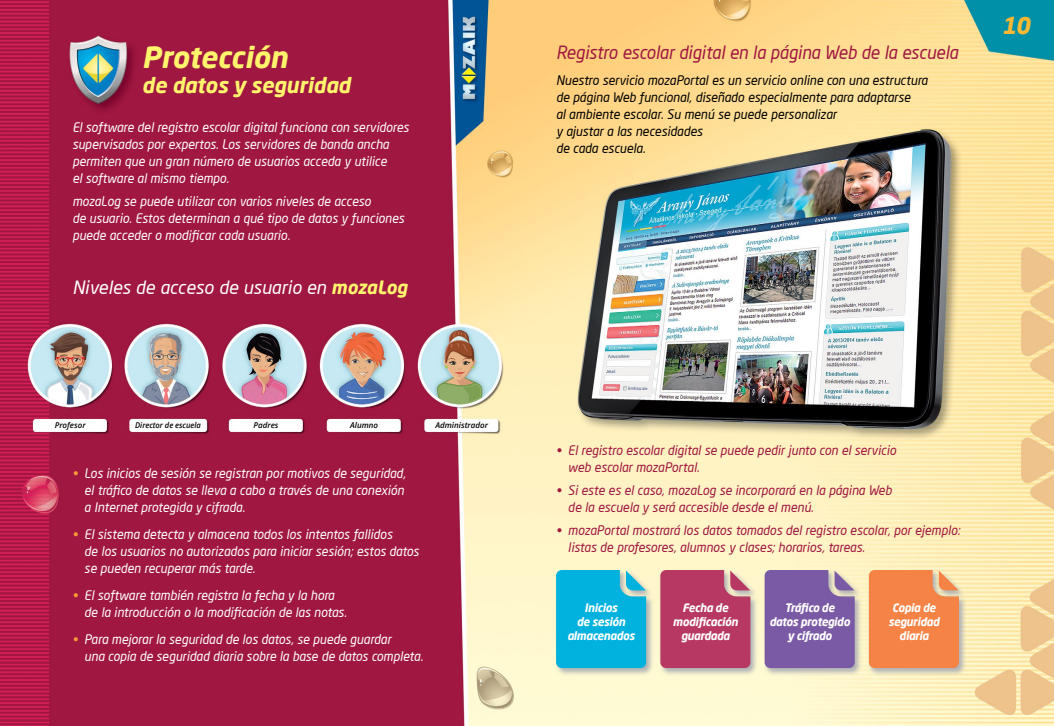
<style>
.page{position:relative;width:1054px;height:726px;background:#fff}
.page>*{position:absolute;margin:0;border:0;box-sizing:border-box;transform-origin:0 0}
.t1{font:italic 700 29px "Neo Sans Pro";color:#fff56d}
.t2{font:italic 700 23px "Neo Sans Pro";color:#fdb933}
.t3{font:italic 700 21px "Neo Sans Pro";color:#fff56d}
.t4{font:italic 18px "Neo Sans Pro";letter-spacing:-.005em;color:#9f1640;scale:.95 1}
.t5{font:italic 18px "Neo Sans Pro";color:#fff}
.t6{font:italic 13px/17px "Neo Sans Pro";color:#fff;scale:.95 1}
.t7{font:italic 13px/17px "Neo Sans Pro";color:#9f1640;scale:.95 1}
.t8{font:italic 13px/17px "Neo Sans Pro";color:#000;scale:.95 1}
.t9{font:italic 700 11.5px/14px "Neo Sans Pro";letter-spacing:-.02em;color:#fff;text-align:center}
.t10{font:italic 600 8px "Open Sans";color:#000}
.t11{font:italic 600 8px "Open Sans";color:#000;scale:.95 1}
.s1{font-weight:700;color:#fff56d}
.s2{color:#f99d34}
</style>
<div class="page">
<img style="left:0;top:0;width:1053px;height:726px">
<svg style="left:554px;top:568px;width:100px;height:108px;background:#e1dfc5"></svg>
<svg style="left:646px;top:570px;width:7px;height:28px"></svg>
<svg style="left:556px;top:570px;width:90px;height:98px;background:#0cb4db"></svg>
<svg style="left:659px;top:568px;width:99px;height:108px;background:#e1dbc3"></svg>
<svg style="left:750px;top:570px;width:7px;height:28px"></svg>
<svg style="left:660px;top:570px;width:90px;height:98px;background:#ba4369"></svg>
<svg style="left:763px;top:568px;width:99px;height:108px;background:#ded9c2"></svg>
<svg style="left:854px;top:570px;width:7px;height:28px"></svg>
<svg style="left:764px;top:570px;width:90px;height:98px;background:#8263a6"></svg>
<svg style="left:867px;top:568px;width:99px;height:108px;background:#e0d5b6"></svg>
<svg style="left:958px;top:570px;width:7px;height:28px"></svg>
<svg style="left:868px;top:570px;width:90px;height:98px;background:#f4894d"></svg>
<h1 class="t1" style="left:142px;top:38px;width:147px">Protección</h1>
<h3 class="t3" style="left:142px;top:71px;width:210px">de datos y seguridad</h3>
<p class="t6" style="left:72px;top:118px;width:356px">El software del registro escolar digital funciona con servidores supervisados por expertos. Los servidores de banda ancha permiten que un gran número de usuarios acceda y utilice<br>el software al mismo tiempo.</p>
<p class="t6" style="left:72px;top:192px;width:351px">mozaLog se puede utilizar con varios niveles de acceso<br>de usuario. Estos determinan a qué tipo de datos y funciones puede acceder o modificar cada usuario.</p>
<h3 class="t5" style="left:72px;top:277px;width:336px">Niveles de acceso de usuario en <span class="s1">mozaLog</span></h3>
<p class="t10" style="left:55px;top:419px;width:32px">Profesor</p>
<p class="t11" style="left:135px;top:419px;width:71px">Director de escuela</p>
<p class="t10" style="left:253px;top:419px;width:26px">Padres</p>
<p class="t10" style="left:350px;top:419px;width:30px">Alumno</p>
<p class="t10" style="left:435px;top:419px;width:54px">Administrador</p>
<p class="t6" style="left:84px;top:464px;width:340px;text-align:justify;text-indent:-12px"><span class="s2">•</span> Los inicios de sesión se registran por motivos de seguridad, el tráfico de datos se lleva a cabo a través de una conexión a Internet protegida y cifrada.</p>
<p class="t6" style="left:84px;top:525px;width:354px;text-indent:-12px"><span class="s2">•</span> El sistema detecta y almacena todos los intentos fallidos<br>de los usuarios no autorizados para iniciar sesión; estos datos se pueden recuperar más tarde.</p>
<p class="t6" style="left:84px;top:586px;width:278px;text-indent:-12px"><span class="s2">•</span> El software también registra la fecha y la hora de la introducción o la modificación de las notas.</p>
<p class="t6" style="left:84px;top:630px;width:358px;text-indent:-12px"><span class="s2">•</span> Para mejorar la seguridad de los datos, se puede guardar<br>una copia de seguridad diaria sobre la base de datos completa.</p>
<h3 class="t4" style="left:556px;top:41px;width:425px">Registro escolar digital en la página Web de la escuela</h3>
<p class="t8" style="left:556px;top:71px;width:392px">Nuestro servicio mozaPortal es un servicio online con una estructura de página Web funcional, diseñado especialmente para adaptarse<br>al ambiente escolar. Su menú se puede personalizar<br>y ajustar a las necesidades<br>de cada escuela.</p>
<h2 class="t2" style="left:1001px;top:11px;width:30px">10</h2>
<p class="t7" style="left:567px;top:442px;width:347px;text-indent:-12px">• El registro escolar digital se puede pedir junto con el servicio web escolar mozaPortal.</p>
<p class="t7" style="left:567px;top:481px;width:342px;text-indent:-12px">• Si este es el caso, mozaLog se incorporará en la página Web de la escuela y será accesible desde el menú.</p>
<p class="t7" style="left:567px;top:521px;width:414px;text-indent:-12px">• mozaPortal mostrará los datos tomados del registro escolar, por ejemplo: listas de profesores, alumnos y clases; horarios, tareas.</p>
<p class="t9" style="left:567px;top:600px;width:69px">Inicios<br>de sesión almacenados</p>
<p class="t9" style="left:672px;top:600px;width:67px">Fecha de modificación guardada</p>
<p class="t9" style="left:769px;top:600px;width:82px">Tráfico de datos protegido y cifrado</p>
<p class="t9" style="left:888px;top:600px;width:53px">Copia de seguridad diaria</p>
</div>
